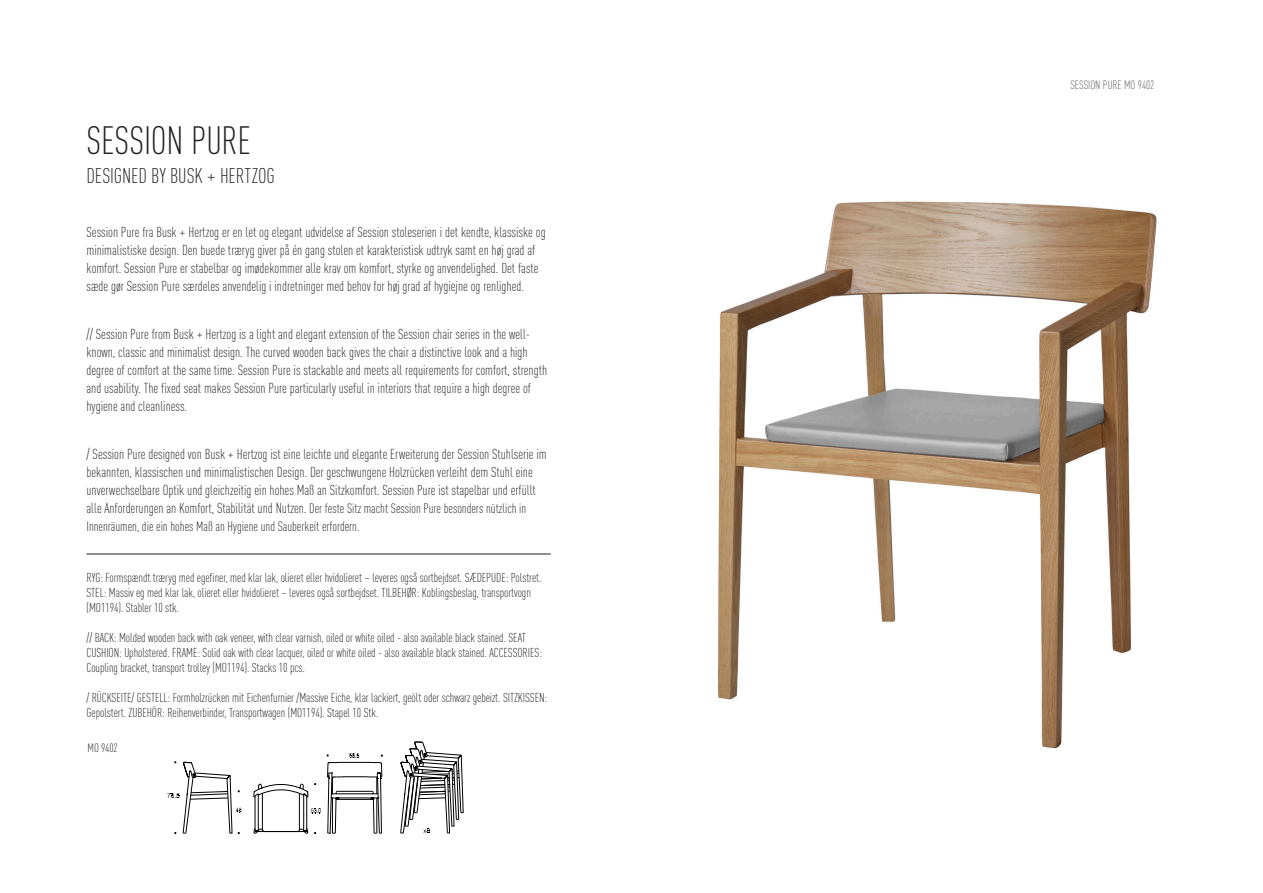
<style>
.page{position:relative;width:1263px;height:893px;background:#fff}
.page>*{position:absolute;margin:0;border:0;box-sizing:border-box;transform-origin:0 0}
.Headline{font:300 39px "DIN Cond";letter-spacing:-.01em;color:#231f20}
.Manchet_Bold_DK{font:300 21px "DIN Cond";letter-spacing:-.005em;color:#231f20}
.Sprog_-_EN{font:300 14.25px/18px "DIN Cond";color:#231f20}
.Sprog_-_EN-2{font:300 13.5px "DIN Cond";color:#231f20}
.t1{font:300 12.75px/15px "DIN Cond";letter-spacing:-.005em;color:#231f20}
.Sprog_-_EN-3{font:300 12px "DIN Cond";color:#57585a}
.t2{font:300 12px "DIN Cond";letter-spacing:-.005em;color:#231f20}
.s1{font-size:13.5px}
</style>
<div class="page">
<svg style="left:167px;top:753px;width:216px;height:81px"></svg>
<svg style="left:400px;top:741px;width:64px;height:93px"></svg>
<hr style="left:87px;top:554px;width:464px;height:1px;background:#231f20">
<img style="left:717px;top:201px;width:440px;height:548px">
<p class="Headline" style="left:87px;top:118px;width:166px">SESSION PURE</p>
<p class="Manchet_Bold_DK" style="left:87px;top:163px;width:190px">DESIGNED BY BUSK + HERTZOG</p>
<p class="Sprog_-_EN" style="left:87px;top:223px;width:461px">Session Pure fra Busk + Hertzog er en let og elegant udvidelse af Session stoleserien i det kendte, klassiske og minimalistiske design. Den buede træryg giver på én gang stolen et karakteristisk udtryk samt en høj grad af komfort. Session Pure er stabelbar og imødekommer alle krav om komfort, styrke og anvendelighed. Det faste sæde gør Session Pure særdeles anvendelig i indretninger med behov for høj grad af hygiejne og renlighed.</p>
<p class="Sprog_-_EN" style="left:87px;top:325px;width:462px">// Session Pure from Busk + Hertzog is a light and elegant extension of the Session chair series in the well&shy;known, classic and minimalist design. The curved wooden back gives the chair a distinctive look and a high degree of comfort at the same time. Session Pure is stackable and meets all requirements for comfort, strength and usability. The fixed seat makes Session Pure particularly useful in interiors that require a high degree of hygiene and cleanliness.</p>
<p class="Sprog_-_EN" style="left:87px;top:445px;width:462px">/ Session Pure designed von Busk + Hertzog ist eine leichte und elegante Erweiterung der Session Stuhlserie im bekannten, klassischen und minimalistischen Design. Der geschwungene Holzrücken verleiht dem Stuhl eine unverwechselbare Optik und gleichzeitig ein hohes Maß an Sitzkomfort. Session Pure ist stapelbar und erfüllt alle Anforderungen an Komfort, Stabilität und Nutzen. <span class="s1">Der feste Sitz macht Session Pure besonders nützlich in</span></p>
<p class="Sprog_-_EN-2" style="left:87px;top:518px;width:275px">Innenräumen, die ein hohes Maß an Hygiene und Sauberkeit erfordern.</p>
<p class="t1" style="left:87px;top:570px;width:456px">RYG: Formspændt træryg med egefiner, med klar lak, olieret eller hvidolieret – leveres også sortbejdset. SÆDEPUDE: Polstret.<br>STEL: Massiv eg med klar lak, olieret eller hvidolieret – leveres også sortbejdset. TILBEHØR: Koblingsbeslag, transportvogn (MO1194). Stabler 10 stk.</p>
<p class="t1" style="left:87px;top:630px;width:457px">// BACK: Molded wooden back with oak veneer, with clear varnish, oiled or white oiled - also available black stained. SEAT<br>CUSHION: Upholstered. FRAME: Solid oak with clear lacquer, oiled or white oiled - also available black stained. ACCESSORIES:<br>Coupling bracket, transport trolley (MO1194). Stacks 10 pcs.</p>
<p class="t1" style="left:87px;top:690px;width:462px">/ RÜCKSEITE/ GESTELL: Formholzrücken mit Eichenfurnier /Massive Eiche, klar lackiert, geölt oder schwarz gebeizt. SITZKISSEN:<br>Gepolstert. ZUBEHÖR: Reihenverbinder, Transportwagen (MO1194). Stapel 10 Stk.</p>
<p class="t2" style="left:88px;top:741px;width:32px">MO 9402</p>
<p class="Sprog_-_EN-3" style="left:1070px;top:78px;width:86px">SESSION PURE MO 9402</p>
</div>
